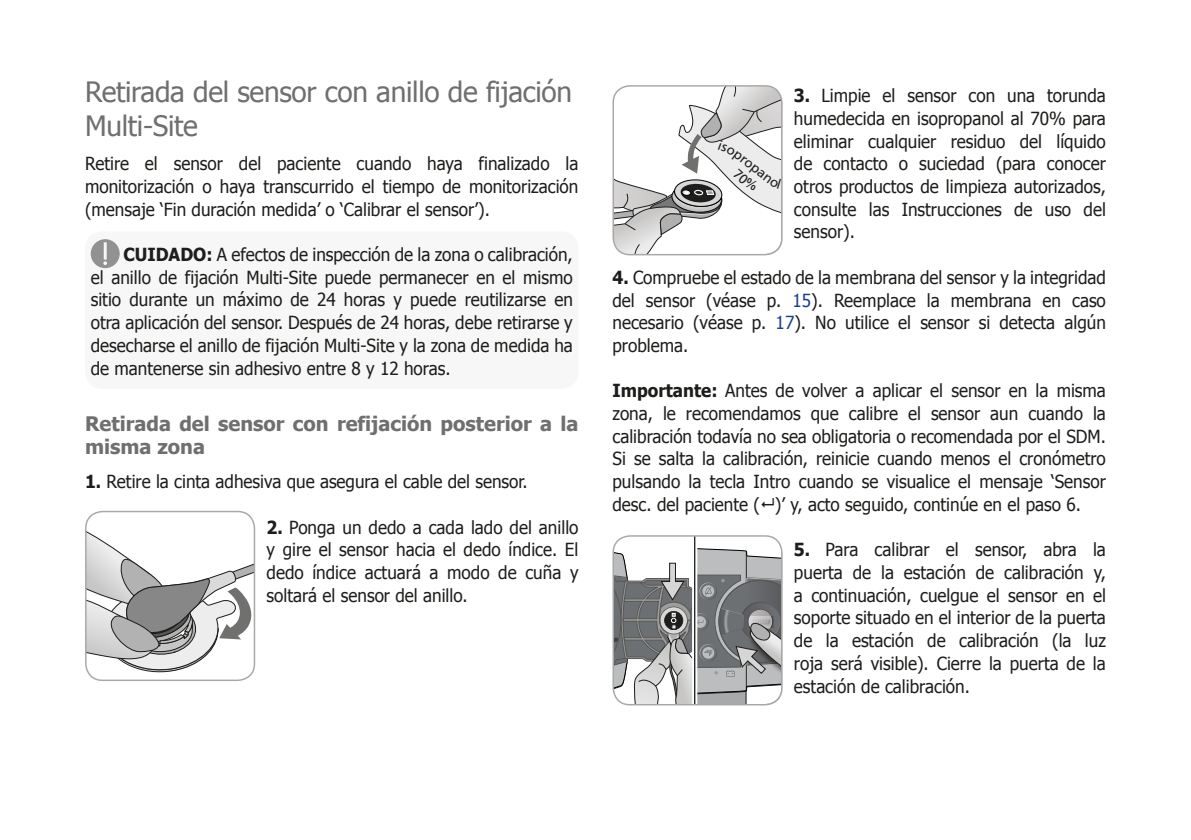
<style>
.page{position:relative;width:1191px;height:840px;background:#fff}
.page>*{position:absolute;margin:0;border:0;box-sizing:border-box;transform-origin:0 0}
.t1{font:28px/34px "Tahoma";letter-spacing:-.01em;color:#706f6f}
.t2{font:700 20px/22.6px "Tahoma";color:#706f6f}
.t3{font:18px/22.6px "Tahoma";color:#1d1d1b;text-align:justify;scale:.95 1}
.s1{font-weight:700}
.s2{color:#1b3e92}
</style>
<div class="page">
<svg style="left:614px;top:535px;width:168px;height:169px"></svg>
<div style="left:612px;top:535px;width:170px;height:170px;border:1px solid #a8a8a7;border-radius:17px"></div>
<svg style="left:86px;top:512px;width:168px;height:168px"></svg>
<div style="left:85px;top:510px;width:170px;height:170px;border:1px solid #a8a8a7;border-radius:17px"></div>
<div style="left:85px;top:231px;width:493px;height:157px;background:#f7f7f7;border-radius:17px"></div>
<svg style="left:613px;top:86px;width:169px;height:168px"></svg>
<h1 class="t1" style="left:85px;top:74px;width:488px">Retirada del sensor con anillo de fijación<br>Multi-Site</h1>
<p class="t3" style="left:85px;top:151px;width:521px">Retire el sensor del paciente cuando haya finalizado la monitorización o haya transcurrido el tiempo de monitorización (mensaje ‘Fin duración medida’ o ‘Calibrar el sensor’).</p>
<p class="t3" style="left:91px;top:242px;width:509px;text-indent:33px"><span class="s1">CUIDADO:</span> A efectos de inspección de la zona o calibración, el anillo de fijación Multi-Site puede permanecer en el mismo sitio durante un máximo de 24 horas y puede reutilizarse en otra aplicación del sensor. Después de 24 horas, debe retirarse y desecharse el anillo de fijación Multi-Site y la zona de medida ha de mantenerse sin adhesivo entre 8 y 12 horas.</p>
<p class="t2" style="left:85px;top:411px;width:495px">Retirada del sensor con refijación posterior a la misma zona</p>
<p class="t3" style="left:85px;top:469px;width:467px"><span class="s1">1.</span> Retire la cinta adhesiva que asegura el cable del sensor.</p>
<p class="t3" style="left:266px;top:514px;width:330px"><span class="s1">2.</span> Ponga un dedo a cada lado del anillo y gire el sensor hacia el dedo índice. El dedo índice actuará a modo de cuña y soltará el sensor del anillo.</p>
<p class="t3" style="left:794px;top:83px;width:330px"><span class="s1">3.</span> Limpie el sensor con una torunda humedecida en isopropanol al 70% para eliminar cualquier residuo del líquido de contacto o suciedad (para conocer otros productos de limpieza autorizados, consulte las Instrucciones de uso del sensor).</p>
<p class="t3" style="left:612px;top:265px;width:521px"><span class="s1">4.</span> Compruebe el estado de la membrana del sensor y la integridad del sensor (véase p. <span class="s2">15</span>). Reemplace la membrana en caso necesario (véase p. <span class="s2">17</span>). No utilice el sensor si detecta algún problema.</p>
<p class="t3" style="left:612px;top:378px;width:521px"><span class="s1">Importante:</span> Antes de volver a aplicar el sensor en la misma zona, le recomendamos que calibre el sensor aun cuando la calibración todavía no sea obligatoria o recomendada por el SDM.<br>Si se salta la calibración, reinicie cuando menos el cronómetro pulsando la tecla Intro cuando se visualice el mensaje ‘Sensor desc. del paciente ( )’ y, acto seguido, continúe en el paso 6.</p>
<p class="t3" style="left:794px;top:537px;width:330px"><span class="s1">5.</span> Para calibrar el sensor, abra la puerta de la estación de calibración y, a continuación, cuelgue el sensor en el soporte situado en el interior de la puerta de la estación de calibración (la luz roja será visible). Cierre la puerta de la estación de calibración.</p>
</div>
